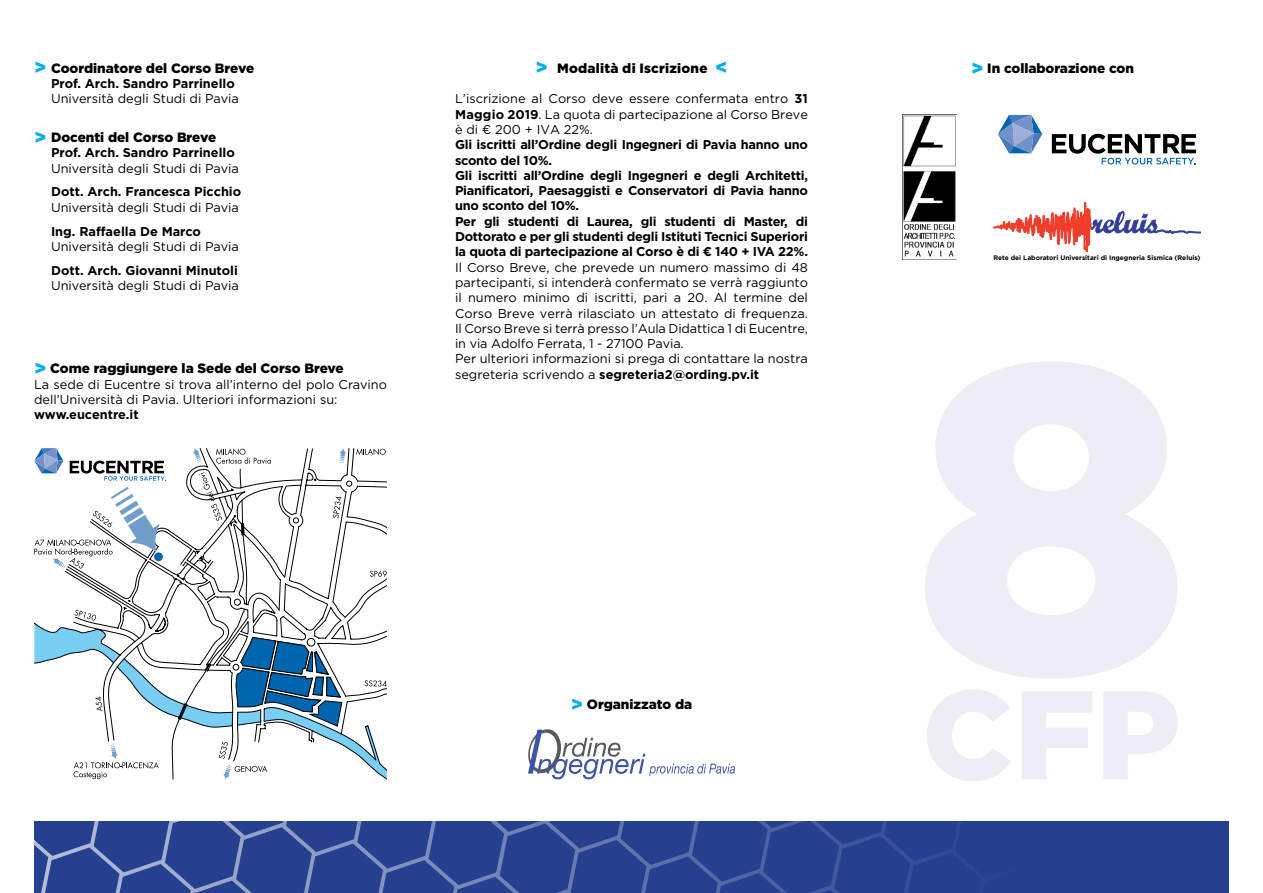
<style>
.page{position:relative;width:1263px;height:893px;background:#fff}
.page>*{position:absolute;margin:0;border:0;box-sizing:border-box;transform-origin:0 0}
.t1{font:900 19.5px "Gotham Pro";color:#00aeef}
.t2{font:900 13.5px "Gotham Pro";color:#000}
.t3{font:900 13.5px "Gotham Pro";letter-spacing:.02em;color:#000}
.t4{font:12.75px/15.3px "Gotham Pro";color:#000}
.t5{font:700 12.75px/15.3px "Gotham Pro";letter-spacing:-.02em;color:#000}
.t6{font:700 12.75px "Gotham Pro";color:#000}
.t7{font:700 6.6px "Gotham Pro";color:#000}
.s1{font-size:19.5px;color:#00aeef}
.s2{font-weight:700}
.s3{font-weight:400}
</style>
<div class="page">
<svg style="left:34px;top:448px;width:207px;height:216px"></svg>
<svg style="left:65px;top:469px;width:322px;height:310px"></svg>
<svg style="left:199px;top:472px;width:23px;height:49px"></svg>
<svg style="left:74px;top:610px;width:22px;height:11px"></svg>
<svg style="left:95px;top:697px;width:7px;height:14px"></svg>
<svg style="left:370px;top:571px;width:17px;height:6px"></svg>
<svg style="left:364px;top:680px;width:23px;height:7px"></svg>
<svg style="left:219px;top:741px;width:9px;height:18px"></svg>
<svg style="left:216px;top:448px;width:55px;height:16px"></svg>
<svg style="left:73px;top:744px;width:86px;height:35px"></svg>
<svg style="left:193px;top:448px;width:9px;height:14px"></svg>
<svg style="left:223px;top:765px;width:44px;height:14px"></svg>
<svg style="left:34px;top:487px;width:126px;height:82px"></svg>
<svg style="left:289px;top:448px;width:97px;height:79px"></svg>
<svg style="left:34px;top:448px;width:29px;height:25px"></svg>
<svg style="left:70px;top:461px;width:96px;height:20px"></svg>
<div style="left:154px;top:552px;width:9px;height:9px;background:#0065af;border-radius:50%"></div>
<svg style="left:232px;top:637px;width:110px;height:90px"></svg>
<svg style="left:528px;top:729px;width:207px;height:50px"></svg>
<div style="left:34px;top:822px;width:1195px;height:71px;background:#25408f"></div>
<svg style="left:34px;top:822px;width:922px;height:71px"></svg>
<img style="left:903px;top:115px;width:53px;height:145px">
<svg style="left:998px;top:115px;width:44px;height:38px"></svg>
<svg style="left:1052px;top:134px;width:144px;height:30px"></svg>
<svg style="left:993px;top:202px;width:207px;height:50px"></svg>
<p class="t2" style="left:34px;top:60px;width:222px"><span class="s1">&gt;</span> Coordinatore del Corso Breve</p>
<p class="t6" style="left:51px;top:76px;width:185px">Prof. Arch. Sandro Parrinello</p>
<p class="t4" style="left:51px;top:91px;width:189px">Università degli Studi di Pavia</p>
<p class="t2" style="left:34px;top:129px;width:184px"><span class="s1">&gt;</span> Docenti del Corso Breve</p>
<p class="t6" style="left:51px;top:145px;width:185px">Prof. Arch. Sandro Parrinello</p>
<p class="t4" style="left:51px;top:160px;width:189px">Università degli Studi di Pavia</p>
<p class="t6" style="left:51px;top:185px;width:192px">Dott. Arch. Francesca Picchio</p>
<p class="t4" style="left:51px;top:200px;width:189px">Università degli Studi di Pavia</p>
<p class="t6" style="left:51px;top:224px;width:151px">Ing. Raffaella De Marco</p>
<p class="t4" style="left:51px;top:239px;width:189px">Università degli Studi di Pavia</p>
<p class="t6" style="left:51px;top:263px;width:188px">Dott. Arch. Giovanni Minutoli</p>
<p class="t4" style="left:51px;top:278px;width:189px">Università degli Studi di Pavia</p>
<h1 class="t1" style="left:34px;top:357px;width:14px">&gt;</h1>
<p class="t2" style="left:50px;top:361px;width:295px">Come raggiungere la Sede del Corso Breve</p>
<p class="t4" style="left:34px;top:377px;width:354px">La sede di Eucentre si trova all’interno del polo Cravino dell’Università di Pavia. Ulteriori informazioni su:</p>
<p class="t6" style="left:34px;top:407px;width:106px">www.eucentre.it</p>
<p class="t3" style="left:535px;top:60px;width:194px"><span class="s1">&gt;</span> Modalità di Iscrizione <span class="s1">&lt;</span></p>
<p class="t4" style="left:455px;top:91px;width:354px;text-align:justify">L’iscrizione al Corso deve essere confermata entro <span class="s2">31<br>Maggio 2019</span>. La quota di partecipazione al Corso Breve è di € 200 + IVA 22%.</p>
<p class="t5" style="left:455px;top:137px;width:354px">Gli iscritti all’Ordine degli Ingegneri di Pavia hanno uno sconto del 10%.<br>Gli iscritti all’Ordine degli Ingegneri e degli Architetti, Pianificatori, Paesaggisti e Conservatori di Pavia hanno uno sconto del 10%.<br>Per gli studenti di Laurea, gli studenti di Master, di Dottorato e per gli studenti degli Istituti Tecnici Superiori la quota di partecipazione al Corso è di € 140 + IVA 22%.</p>
<p class="t4" style="left:455px;top:259px;width:354px">Il Corso Breve, che prevede un numero massimo di 48 partecipanti, si intenderà confermato se verrà raggiunto il numero minimo di iscritti, pari a 20. Al termine del Corso Breve verrà rilasciato un attestato di frequenza.<br>Il Corso Breve si terrà presso l’Aula Didattica 1 di Eucentre, in via Adolfo Ferrata, 1 - 27100 Pavia.<br>Per ulteriori informazioni si prega di contattare la nostra</p>
<p class="t6" style="left:455px;top:367px;width:306px"><span class="s3">segreteria scrivendo a</span> segreteria2@ording.pv.it</p>
<p class="t2" style="left:571px;top:696px;width:123px"><span class="s1">&gt;</span> Organizzato da</p>
<p class="t2" style="left:971px;top:61px;width:164px"><span class="s1">&gt;</span> In collaborazione con</p>
<p class="t7" style="left:993px;top:254px;width:209px">Rete dei Laboratori Universitari di Ingegneria Sismica (Reluis)</p>
</div>
